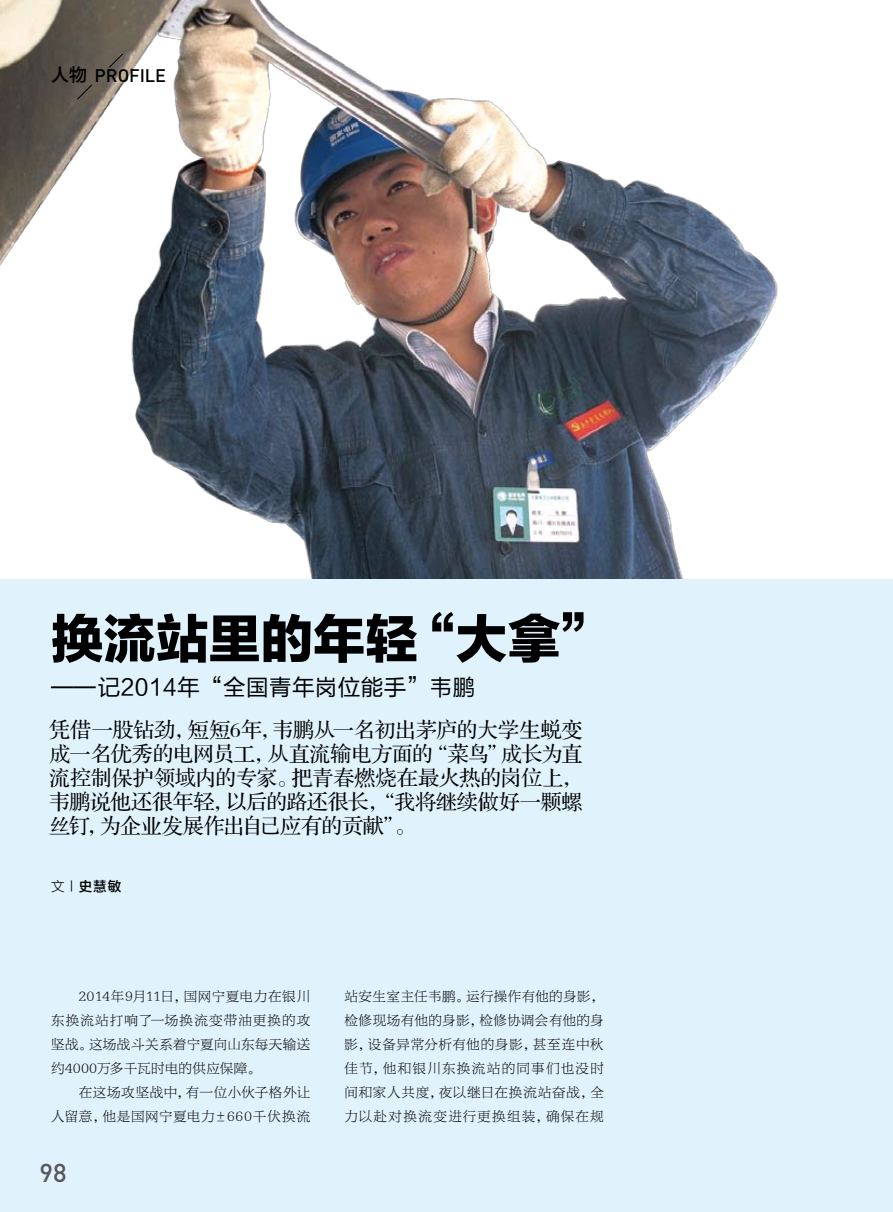
<style>
.page{position:relative;width:893px;height:1212px;background:#fff}
.page>*{position:absolute;margin:0;border:0;box-sizing:border-box;transform-origin:0 0}
.t1{font:52.5px "FZLTTHK GBK1 0";letter-spacing:-.005em;color:#000}
.t2{font:500 25.5px "DIN";color:#595757}
.t3{font:22.5px "FZLTHK GBK1 0";letter-spacing:.02em;color:#000}
.t4{font:21px/24px "FZS3 JW GB1 0";letter-spacing:-.015em;color:#000;text-align:justify}
.t5{font:500 18px "DIN";color:#000}
.t6{font:13.5px/24px "FZBYFKSK GBK1 0";letter-spacing:.055em;color:#000;text-align:justify}
.t7{font:13.5px "FZLTZHK GBK1 0";color:#000}
.s1{font-family:"FZLTZHK GBK1 0";font-weight:400}
.s2{font-family:"FZLTXHK GBK1 0"}
.s3{font-family:"FZLTXHK GBK1 0";font-size:14.25px}
</style>
<div class="page">
<div style="left:0;top:579px;width:893px;height:633px;background:#e0f2fc"></div>
<img style="left:0;top:0;width:778px;height:578px">
<svg style="left:77px;top:84px;width:15px;height:16px"></svg>
<svg style="left:109px;top:53px;width:14px;height:15px"></svg>
<h3 class="t5" style="left:51px;top:64px;width:117px"><span class="s1">人物</span> PROFILE</h3>
<h1 class="t1" style="left:51px;top:610px;width:563px">换流站里的年轻“大拿”</h1>
<h3 class="t3" style="left:51px;top:674px;width:426px">——记2014年“全国青年岗位能手”韦鹏</h3>
<h3 class="t4" style="left:49px;top:719px;width:535px">凭借一股钻劲，短短6年，韦鹏从一名初出茅庐的大学生蜕变成一名优秀的电网员工，从直流输电方面的“菜鸟”成长为直流控制保护领域内的专家。把青春燃烧在最火热的岗位上，韦鹏说他还很年轻，以后的路还很长，“我将继续做好一颗螺丝钉，为企业发展作出自己应有的贡献”。</h3>
<p class="t7" style="left:51px;top:878px;width:72px"><span class="s2">文</span><span class="s3">Ｉ</span>史慧敏</p>
<p class="t6" style="left:51px;top:984px;width:261px;text-indent:28px">2014年9月11日，国网宁夏电力在银川东换流站打响了一场换流变带油更换的攻坚战。这场战斗关系着宁夏向山东每天输送约4000万多千瓦时电的供应保障。</p>
<p class="t6" style="left:51px;top:1080px;width:261px;text-align:right">在这场攻坚战中，有一位小伙子格外让<br>人留意，他是国网宁夏电力±660千伏换流</p>
<h2 class="t2" style="left:39px;top:1157px;width:29px">98</h2>
<p class="t6" style="left:344px;top:984px;width:261px">站安生室主任韦鹏。运行操作有他的身影，检修现场有他的身影，检修协调会有他的身影，设备异常分析有他的身影，甚至连中秋佳节，他和银川东换流站的同事们也没时间和家人共度，夜以继日在换流站奋战，全力以赴对换流变进行更换组装，确保在规</p>
</div>
